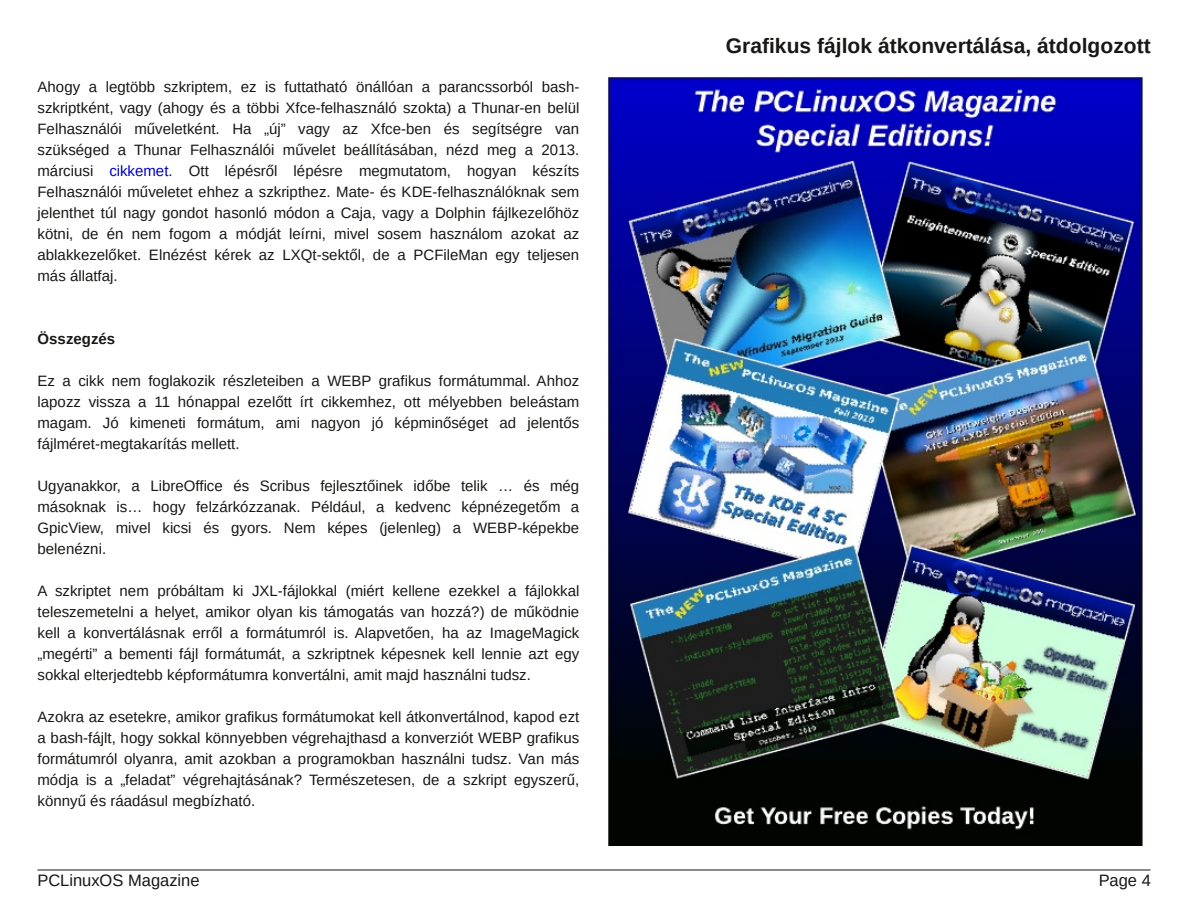
<style>
.page{position:relative;width:1188px;height:918px;background:#fff}
.page>*{position:absolute;margin:0;border:0;box-sizing:border-box;transform-origin:0 0}
.t1{font:700 21px "Liberation Sans";color:#181715}
.t2{font:16.5px "Liberation Sans";color:#181715}
.t3{font:15px/21px "Liberation Sans";letter-spacing:.005em;color:#181715;text-align:justify}
.t4{font:700 15px "Liberation Sans";letter-spacing:.005em;color:#181715}
.s1{color:#0000cd}
</style>
<div class="page">
<hr style="left:38px;top:870px;width:1112px;height:1px;background:#181715">
<img style="left:608px;top:77px;width:535px;height:769px">
<p class="t3" style="left:38px;top:76px;width:543px">Ahogy a legtöbb szkriptem, ez is futtatható önállóan a parancssorból bash&shy;szkriptként, vagy (ahogy és a többi Xfce-felhasználó szokta) a Thunar-en belül Felhasználói műveletként. Ha „új” vagy az Xfce-ben és segítségre van szükséged a Thunar Felhasználói művelet beállításában, nézd meg a 2013. márciusi <span class="s1">cikkemet</span>. Ott lépésről lépésre megmutatom, hogyan készíts Felhasználói műveletet ehhez a szkripthez. Mate- és KDE-felhasználóknak sem jelenthet túl nagy gondot hasonló módon a Caja, vagy a Dolphin fájlkezelőhöz kötni, de én nem fogom a módját leírni, mivel sosem használom azokat az ablakkezelőket. Elnézést kérek az LXQt-sektől, de a PCFileMan egy teljesen más állatfaj.</p>
<p class="t4" style="left:38px;top:330px;width:79px">Összegzés</p>
<p class="t3" style="left:38px;top:370px;width:543px">Ez a cikk nem foglakozik részleteiben a WEBP grafikus formátummal. Ahhoz lapozz vissza a 11 hónappal ezelőtt írt cikkemhez, ott mélyebben beleástam magam. Jó kimeneti formátum, ami nagyon jó képminőséget ad jelentős fájlméret-megtakarítás mellett.</p>
<p class="t3" style="left:38px;top:475px;width:543px">Ugyanakkor, a LibreOffice és Scribus fejlesztőinek időbe telik … és még másoknak is… hogy felzárkózzanak. Például, a kedvenc képnézegetőm a GpicView, mivel kicsi és gyors. Nem képes (jelenleg) a WEBP-képekbe belenézni.</p>
<p class="t3" style="left:38px;top:580px;width:543px">A szkriptet nem próbáltam ki JXL-fájlokkal (miért kellene ezekkel a fájlokkal teleszemetelni a helyet, amikor olyan kis támogatás van hozzá?) de működnie kell a konvertálásnak erről a formátumról is. Alapvetően, ha az ImageMagick „megérti” a bementi fájl formátumát, a szkriptnek képesnek kell lennie azt egy sokkal elterjedtebb képformátumra konvertálni, amit majd használni tudsz.</p>
<p class="t3" style="left:38px;top:706px;width:543px">Azokra az esetekre, amikor grafikus formátumokat kell átkonvertálnod, kapod ezt a bash-fájlt, hogy sokkal könnyebben végrehajthasd a konverziót WEBP grafikus formátumról olyanra, amit azokban a programokban használni tudsz. Van más módja is a „feladat” végrehajtásának? Természetesen, de a szkript egyszerű, könnyű és ráadásul megbízható.</p>
<h1 class="t1" style="left:726px;top:34px;width:426px">Grafikus fájlok átkonvertálása, átdolgozott</h1>
<p class="t2" style="left:38px;top:872px;width:164px">PCLinuxOS Magazine</p>
<p class="t2" style="left:1099px;top:871px;width:54px">Page 4</p>
</div>
